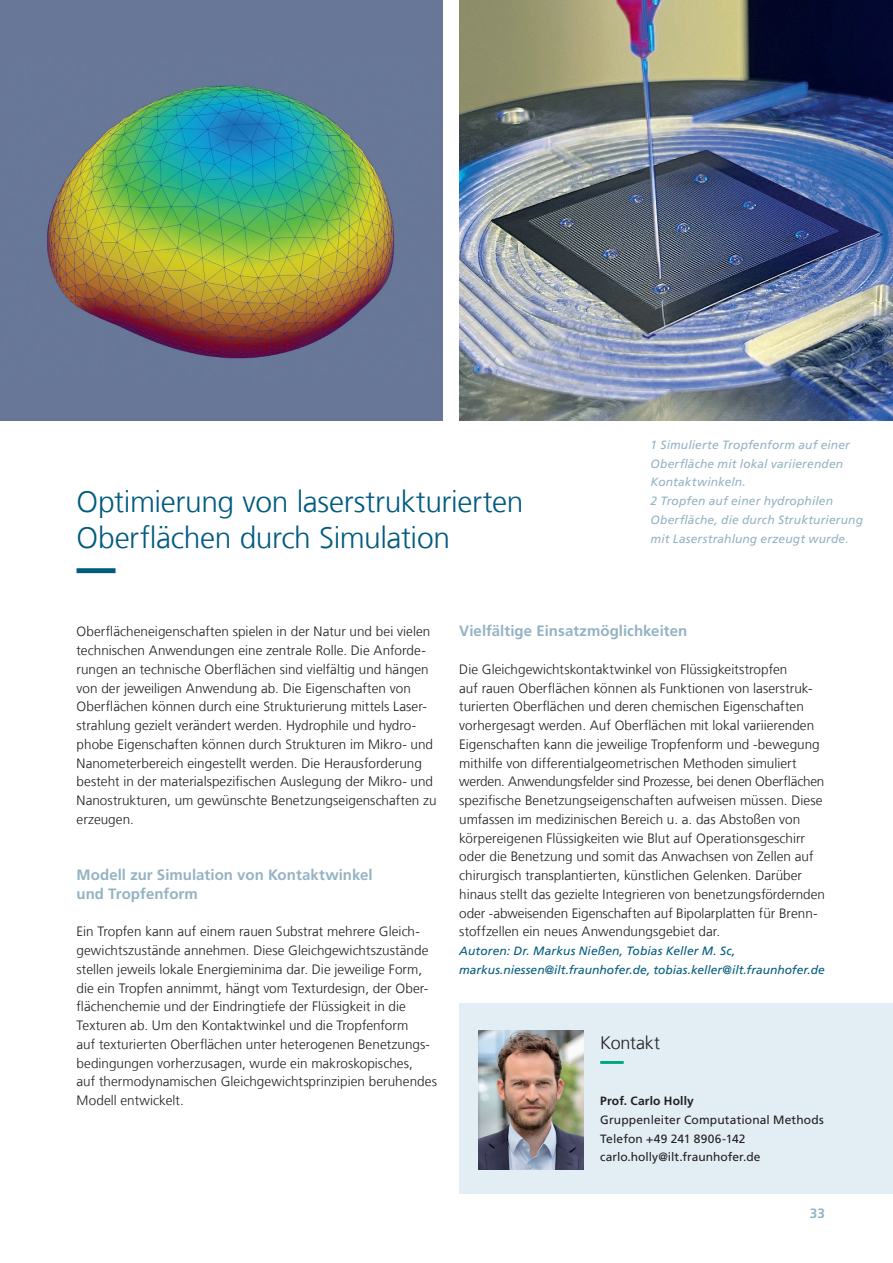
<style>
.page{position:relative;width:893px;height:1263px;background:#fff}
.page>*{position:absolute;margin:0;border:0;box-sizing:border-box;transform-origin:0 0}
.t1{font:300 30px/36px "Frutiger LT Com";letter-spacing:-.015em;color:#005b7f}
.t2{font:300 18px "Frutiger LT Com";letter-spacing:-.01em;color:#231f20}
.t3{font:700 15px/18.8px "Frutiger LT Com";letter-spacing:.005em;color:#93b3c3}
.t4{font:300 13.5px/18.8px "Frutiger LT Com";letter-spacing:.005em;color:#231f20}
.t5{font:700 13.5px "Frutiger LT Com";color:#93b3c3}
.t6{font:italic 12px/18.8px "Frutiger LT Com";letter-spacing:.015em;color:#93b3c3}
.t7{font:italic 12px/18.8px "Frutiger LT Com";letter-spacing:.005em;color:#005b7f}
.t8{font:12px/18.8px "Frutiger LT Com";letter-spacing:.01em;color:#231f20}
.t9{font:700 12px "Frutiger LT Com";letter-spacing:.01em;color:#231f20}
</style>
<div class="page">
<img style="left:459px;top:0;width:434px;height:421px">
<img style="left:0;top:0;width:442px;height:421px">
<div style="left:459px;top:1003px;width:434px;height:191px;background:#e2eef4"></div>
<svg style="left:600px;top:1061px;width:24px;height:3px"></svg>
<img style="left:479px;top:1031px;width:105px;height:138px">
<svg style="left:77px;top:568px;width:39px;height:5px"></svg>
<h1 class="t1" style="left:77px;top:484px;width:448px">Optimierung von laserstrukturierten<br>Oberflächen durch Simulation</h1>
<p class="t6" style="left:651px;top:435px;width:214px">1 Simulierte Tropfenform auf einer<br>Oberfläche mit lokal variierenden<br>Kontaktwinkeln.<br>2 Tropfen auf einer hydrophilen<br>Oberfläche, die durch Strukturierung mit Laserstrahlung erzeugt wurde.</p>
<p class="t4" style="left:77px;top:622px;width:362px">Oberflächeneigenschaften spielen in der Natur und bei vielen technischen Anwendungen eine zentrale Rolle. Die Anforde&shy;rungen an technische Oberflächen sind vielfältig und hängen von der jeweiligen Anwendung ab. Die Eigenschaften von Oberflächen können durch eine Strukturierung mittels Laser&shy;strahlung gezielt verändert werden. Hydrophile und hydro&shy;phobe Eigenschaften können durch Strukturen im Mikro- und Nanometerbereich eingestellt werden. Die Herausforderung besteht in der materialspezifischen Auslegung der Mikro- und Nanostrukturen, um gewünschte Benetzungseigenschaften zu erzeugen.</p>
<p class="t3" style="left:77px;top:866px;width:298px">Modell zur Simulation von Kontaktwinkel und Tropfenform</p>
<p class="t4" style="left:77px;top:922px;width:362px">Ein Tropfen kann auf einem rauen Substrat mehrere Gleich&shy;gewichtszustände annehmen. Diese Gleichgewichtszustände stellen jeweils lokale Energieminima dar. Die jeweilige Form, die ein Tropfen annimmt, hängt vom Texturdesign, der Ober&shy;flächenchemie und der Eindringtiefe der Flüssigkeit in die Texturen ab. Um den Kontaktwinkel und die Tropfenform<br>auf texturierten Oberflächen unter heterogenen Benetzungs&shy;bedingungen vorherzusagen, wurde ein makroskopisches,<br>auf thermodynamischen Gleichgewichtsprinzipien beruhendes Modell entwickelt.</p>
<p class="t3" style="left:459px;top:622px;width:230px">Vielfältige Einsatzmöglichkeiten</p>
<p class="t4" style="left:459px;top:660px;width:367px">Die Gleichgewichtskontaktwinkel von Flüssigkeitstropfen<br>auf rauen Oberflächen können als Funktionen von laserstruk&shy;turierten Oberflächen und deren chemischen Eigenschaften vorhergesagt werden. Auf Oberflächen mit lokal variierenden Eigenschaften kann die jeweilige Tropfenform und -bewegung mithilfe von differentialgeometrischen Methoden simuliert werden. Anwendungsfelder sind Prozesse, bei denen Oberflächen spezifische Benetzungseigenschaften aufweisen müssen. Diese umfassen im medizinischen Bereich u. a. das Abstoßen von körpereigenen Flüssigkeiten wie Blut auf Operationsgeschirr oder die Benetzung und somit das Anwachsen von Zellen auf chirurgisch transplantierten, künstlichen Gelenken. Darüber hinaus stellt das gezielte Integrieren von benetzungsfördernden oder -abweisenden Eigenschaften auf Bipolarplatten für Brenn&shy;stoffzellen ein neues Anwendungsgebiet dar.</p>
<p class="t7" style="left:459px;top:942px;width:367px">Autoren: Dr. Markus Nießen, Tobias Keller M. Sc, markus.niessen@ilt.fraunhofer.de, tobias.keller@ilt.fraunhofer.de</p>
<h2 class="t2" style="left:600px;top:1032px;width:61px">Kontakt</h2>
<p class="t9" style="left:600px;top:1094px;width:95px">Prof. Carlo Holly</p>
<p class="t8" style="left:600px;top:1110px;width:225px">Gruppenleiter Computational Methods<br>Telefon +49 241 8906-142 carlo.holly@ilt.fraunhofer.de</p>
<p class="t5" style="left:810px;top:1205px;width:17px">33</p>
</div>
